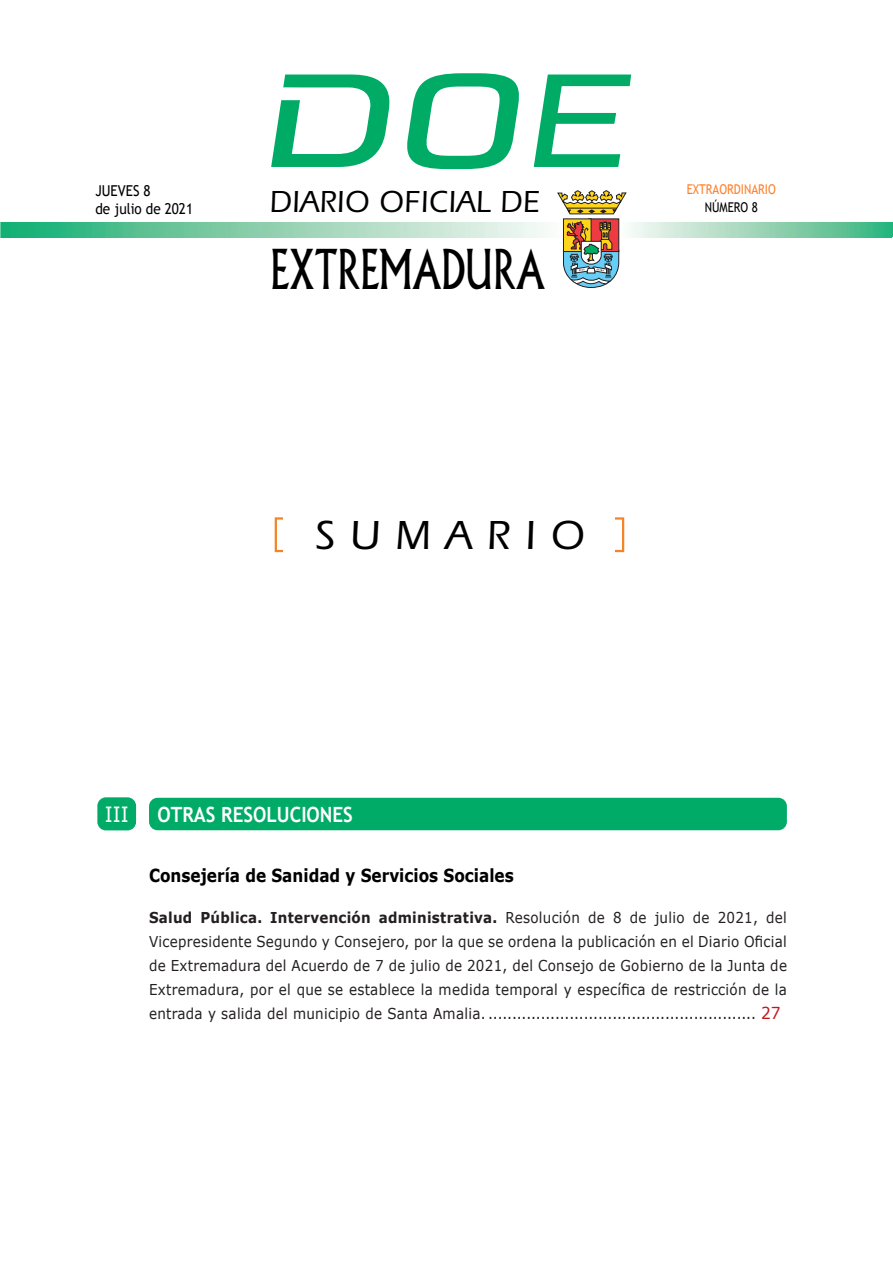
<style>
.page{position:relative;width:893px;height:1263px;background:#fff}
.page>*{position:absolute;margin:0;border:0;box-sizing:border-box;transform-origin:0 0}
.t1{font:53.7px "Albertus";color:#000;scale:.69 1}
.t2{font:500 42px "ITC Eras Std";letter-spacing:.36em;color:#000}
.t3{font:500 31.5px "ITC Eras Std";letter-spacing:.02em;color:#000;scale:.96 1}
.SUM_OTRAS_RESOLUCION{font:700 21px "Trebuchet MS";color:#fff;scale:.9 1}
.SUM_OTRAS_RESOLUCION-2{font:21px "Verdana";color:#fff;scale:.9 1}
.SUM_SUBSECCION{font:700 18px "Verdana";color:#000;scale:.85 1}
.CUERPO_DE_TEXTO{font:15px/24px "Verdana";letter-spacing:.02em;color:#231f20;text-align:justify;scale:.9 1}
.t4{font:15px/18px "Trebuchet MS";color:#000;scale:.9 1}
.t5{font:13.5px "Trebuchet MS";color:#ff7f2a;scale:.85 1}
.t6{font:13.5px "Trebuchet MS";color:#000;scale:.85 1}
.s1{font-weight:700}
.s2{font-size:16.5px;color:#c5141b}
</style>
<div class="page">
<svg style="left:0;top:222px;width:1px;height:15px"></svg>
<img style="left:1px;top:222px;width:545px;height:15px">
<svg style="left:892px;top:222px;width:1px;height:15px"></svg>
<img style="left:630px;top:222px;width:262px;height:15px">
<svg style="left:557px;top:190px;width:70px;height:98px"></svg>
<svg style="left:271px;top:75px;width:119px;height:92px"></svg>
<svg style="left:407px;top:73px;width:112px;height:96px"></svg>
<svg style="left:534px;top:75px;width:97px;height:92px"></svg>
<div style="left:275px;top:517px;width:349px;height:35px;border:2px solid #f58427"></div>
<div style="left:284px;top:513px;width:331px;height:43px;background:#fff"></div>
<div style="left:149px;top:798px;width:638px;height:32px;background:#00ab67;border-radius:9px"></div>
<div style="left:97px;top:797px;width:39px;height:33px;background:#00ab67;border-radius:9px"></div>
<p class="t4" style="left:95px;top:181px;width:110px">JUEVES 8<br>de julio de 2021</p>
<p class="t5" style="left:687px;top:181px;width:106px">EXTRAORDINARIO</p>
<h3 class="t3" style="left:269px;top:184px;width:283px">DIARIO OFICIAL DE</h3>
<h1 class="t1" style="left:271px;top:238px;width:399px">EXTREMADURA</h1>
<p class="t6" style="left:705px;top:199px;width:64px">NÚMERO 8</p>
<h2 class="t2" style="left:315px;top:512px;width:271px">SUMARIO</h2>
<p class="SUM_OTRAS_RESOLUCION-2" style="left:105px;top:800px;width:28px">III</p>
<p class="SUM_OTRAS_RESOLUCION" style="left:158px;top:801px;width:219px">OTRAS RESOLUCIONES</p>
<p class="SUM_SUBSECCION" style="left:149px;top:862px;width:431px">Consejería de Sanidad y Servicios Sociales</p>
<p class="CUERPO_DE_TEXTO" style="left:149px;top:905px;width:710px"><span class="s1">Salud Pública. Intervención administrativa.</span> Resolución de 8 de julio de 2021, del Vicepresidente Segundo y Consejero, por la que se ordena la publicación en el Diario Oficial de Extremadura del Acuerdo de 7 de julio de 2021, del Consejo de Gobierno de la Junta de Extremadura, por el que se establece la medida temporal y específica de restricción de la entrada y salida del municipio de Santa Amalia. ........................................................ <span class="s2">27</span></p>
</div>
